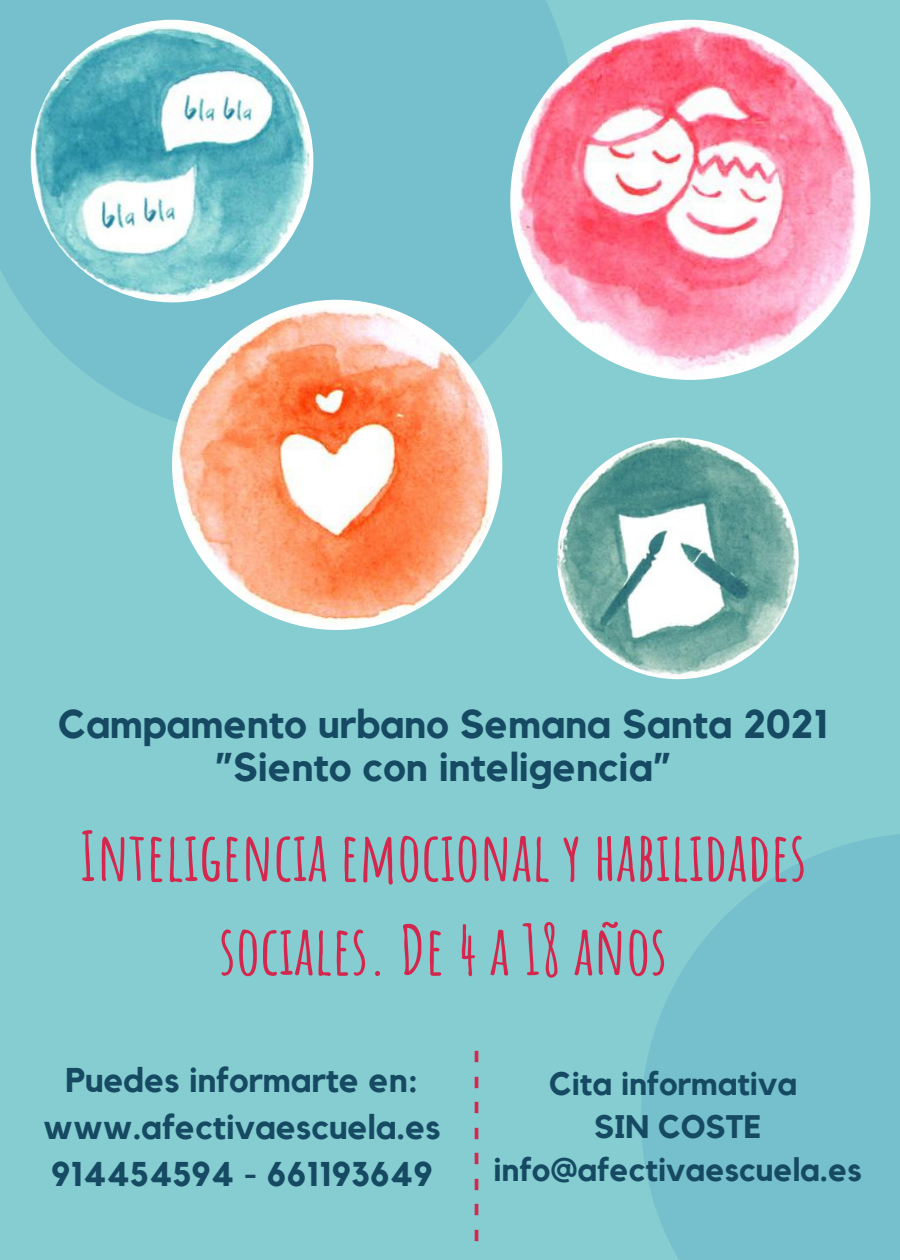
<style>
.page{position:relative;width:900px;height:1260px;background:#85cdd0}
.page>*{position:absolute;margin:0;border:0;box-sizing:border-box;transform-origin:0 0}
.t1{font:700 67.5px "Amatic SC";color:#d4274e}
.t2{font:700 40px "Kollektif";color:#164a63}
.t3{font:700 38.5px "Kollektif";color:#d4274e}
.t4{font:700 34.25px "Kollektif";color:#164a63}
.t5{font:700 32.5px "Kollektif";color:#164a63}
</style>
<div class="page">
<svg style="left:641px;top:834px;width:259px;height:426px;fill:#76bfcc"></svg>
<svg style="left:0;top:0;width:575px;height:436px;fill:#76bfcc"></svg>
<img style="left:31px;top:20px;width:282px;height:282px;border-radius:50%">
<img style="left:510px;top:20px;width:360px;height:360px;border-radius:50%">
<img style="left:172px;top:300px;width:330px;height:330px;border-radius:50%">
<img style="left:557px;top:438px;width:242px;height:241px;border-radius:50%">
<p class="t2" style="left:58px;top:705px;width:771px">Campamento urbano Semana Santa 2021</p>
<p class="t2" style="left:215px;top:748px;width:457px">”Siento con inteligencia”</p>
<p class="t1" style="left:80px;top:813px;width:728px">Inteligencia emocional y habilidades</p>
<p class="t1" style="left:219px;top:906px;width:449px">sociales. De 4 a 18 años</p>
<p class="t4" style="left:66px;top:1065px;width:354px">Puedes informarte en:</p>
<p class="t4" style="left:43px;top:1112px;width:399px">www.afectivaescuela.es</p>
<p class="t4" style="left:51px;top:1158px;width:383px">914454594 - 661193649</p>
<p class="t3" style="left:456px;top:1243px;width:195px;rotate:-90deg">--------</p>
<p class="t5" style="left:549px;top:1068px;width:250px">Cita informativa</p>
<p class="t5" style="left:594px;top:1111px;width:169px">SIN COSTE</p>
<p class="t5" style="left:494px;top:1155px;width:370px">info@afectivaescuela.es</p>
</div>
